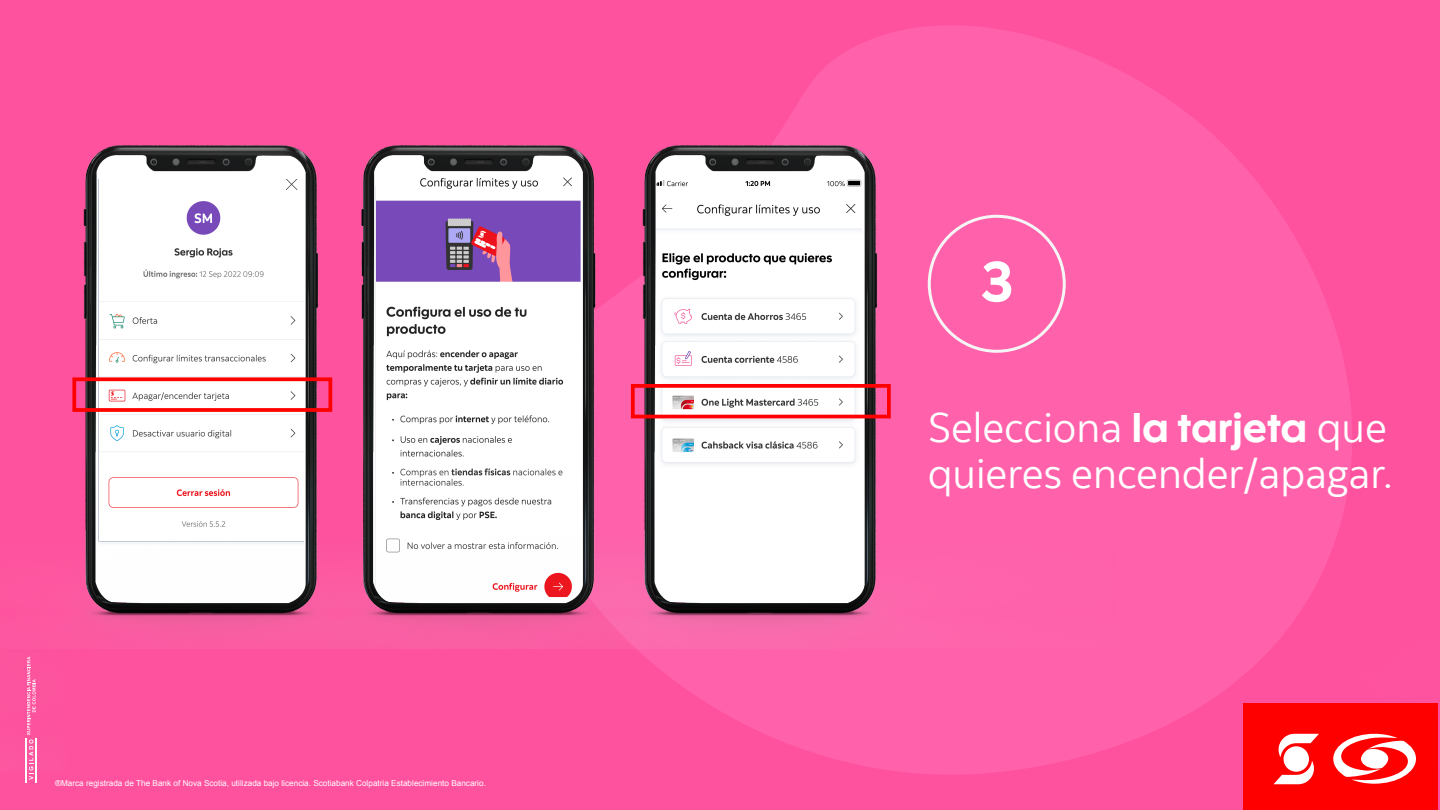
<style>
.page{position:relative;width:1440px;height:810px;background:#ff529e}
.page>*{position:absolute;margin:0;border:0;box-sizing:border-box;transform-origin:0 0}
.t1{font:56.25px "Scotia Headline";color:#fff}
.t2{font:41.25px/46.3px "Scotia";color:#fff}
.t3{font:8.18px "Arial";color:#fff}
.s1{font-family:"Scotia Headline"}
</style>
<div class="page">
<svg style="left:637px;top:25px;width:715px;height:750px;fill:#ff61aa"></svg>
<div style="left:1244px;top:704px;width:194px;height:106px;background:#f00"></div>
<svg style="left:29px;top:773px;width:5px;height:7px"></svg>
<hr style="left:35px;top:739px;width:2px;height:44px;background:#fff">
<hr style="left:25px;top:739px;width:1px;height:44px;background:#fff">
<svg style="left:1274px;top:734px;width:45px;height:50px"></svg>
<div style="left:1284px;top:746px;width:25px;height:26px;background:#fff;border-radius:50%"></div>
<svg style="left:1333px;top:734px;width:83px;height:50px"></svg>
<img style="left:72px;top:145px;width:264px;height:504px">
<img style="left:336px;top:145px;width:780px;height:504px">
<img style="left:657px;top:179px;width:205px;height:378px">
<div style="left:631px;top:384px;width:260px;height:34px;border:4px solid #f00"></div>
<img style="left:25px;top:656px;width:12px;height:117px">
<p class="t3" style="left:55px;top:777px;width:432px">®Marca registrada de The Bank of Nova Scotia, utilizada bajo licencia. Scotiabank Colpatria Establecimiento Bancario.</p>
<h1 class="t1" style="left:981px;top:250px;width:34px">3</h1>
<h2 class="t2" style="left:928px;top:405px;width:466px">Selecciona <span class="s1">la tarjeta</span> que quieres encender/apagar.</h2>
</div>
